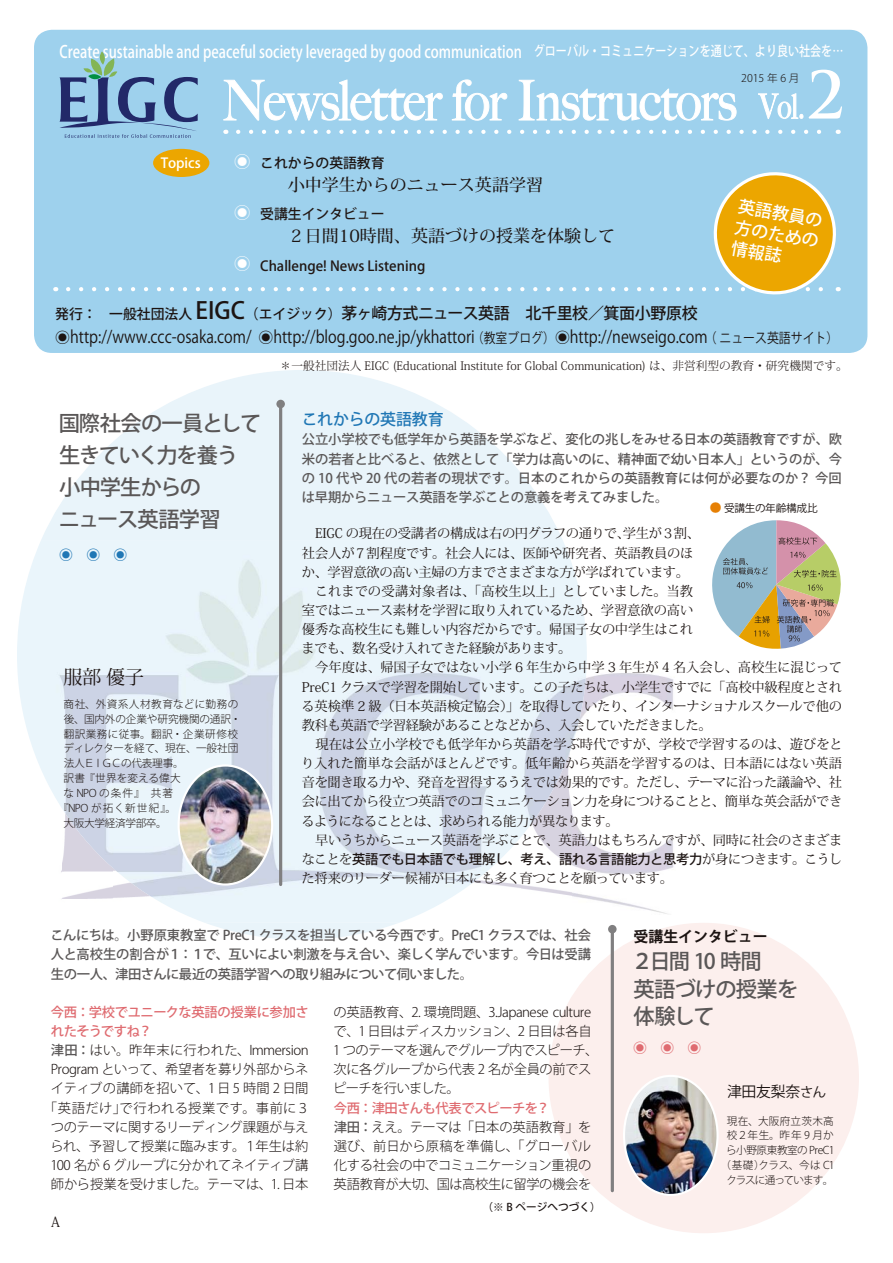
<style>
.page{position:relative;width:893px;height:1263px;background:#fff}
.page>*{position:absolute;margin:0;border:0;box-sizing:border-box;transform-origin:0 0}
.t1{font:21.3px/32px "Koz Go Pro Medium 90 pv RKSJ H";letter-spacing:-.055em;color:#5a5757}
.t2{font:19.2px "Koz Min Pro Regular 90 pv RKSJ H";color:#1c1412}
.t3{font:16.95px "Koz Go Pro Regular 90 pv RKSJ H";color:#1c1412;scale:.86 1}
.t4{font:16.95px "Koz Go Pro Medium 90 pv RKSJ H";color:#fff;scale:.8 1}
.t5{font:16.95px "Koz Min Pro Medium 90 pv RKSJ H";color:#1c1412}
.t6{font:16.95px/21.3px "Koz Go Pro Medium 90 pv RKSJ H";color:#fff;text-align:justify}
.t7{font:15.9px "Koz Go Pro Medium 90 pv RKSJ H";letter-spacing:-.025em;color:#1c1412}
.t8{font:15.9px "Koz Go Pro Medium 90 pv RKSJ H";letter-spacing:-.01em;color:#2077b5}
.t9{font:14.85px "Koz Go Pro Bold 90 pv RKSJ H";color:#1c1412}
.t10{font:14.85px "Koz Go Pro Regular 90 pv RKSJ H";letter-spacing:-.02em;color:#1c1412}
.t11{font:13.8px "Koz Go Pro Medium 90 pv RKSJ H";color:#221815}
.t12{font:13.8px "Koz Go Pro Medium 90 pv RKSJ H";color:#1c1412}
.t13{font:13.8px "Koz Go Pro Medium 90 pv RKSJ H";color:#fff}
.t14{font:13.8px "Koz Go Pro Medium 90 pv RKSJ H";color:#2077b5}
.t15{font:13.8px "Koz Go Pro Medium 90 pv RKSJ H";color:#df6b70}
.t16{font:13.8px "Koz Min Pro Regular 90 pv RKSJ H";color:#1c1412}
.t17{font:13.35px/19.2px "Koz Min Pro Regular 90 pv RKSJ H";letter-spacing:-.025em;color:#1c1412}
.t18{font:13.35px/19.2px "Koz Go Pro Light 90 pv RKSJ H";letter-spacing:-.025em;color:#1c1412;text-align:center}
.t19{font:13.35px/19.2px "Koz Go Pro Medium 90 pv RKSJ H";letter-spacing:-.02em;color:#5a5757;text-align:justify}
.t20{font:13.35px/19.2px "Koz Go Pro Medium 90 pv RKSJ H";letter-spacing:-.035em;color:#df6b70}
.t21{font:13.35px "Koz Go Pro Medium 90 pv RKSJ H";letter-spacing:-.02em;color:#1c1412}
.t22{font:11.7px "Koz Min Pro Light 90 pv RKSJ H";color:#1c1412}
.t23{font:10.65px "Koz Go Pro Light 90 pv RKSJ H";letter-spacing:-.015em;color:#1c1412}
.t24{font:10.65px/14.9px "Koz Go Pro Light 90 pv RKSJ H";letter-spacing:-.035em;color:#1c1412;text-align:center}
.t25{font:10.65px "Koz Go Pro Light 90 pv RKSJ H";letter-spacing:.04em;color:#1c1412}
.t26{font:10.65px "Koz Go Pro Light 90 pv RKSJ H";letter-spacing:.045em;color:#1c1412}
.t27{font:10.65px "Koz Go Pro Light 90 pv RKSJ H";letter-spacing:-.045em;color:#1c1412}
.t28{font:10.65px "Koz Go Pro Light 90 pv RKSJ H";letter-spacing:.05em;color:#1c1412}
.t29{font:10.65px "Koz Go Pro Light 90 pv RKSJ H";letter-spacing:.005em;color:#1c1412}
.t30{font:10.65px "Koz Go Pro Medium 90 pv RKSJ H";color:#1c1412}
.t31{font:10.65px "Koz Go Pro Regular 90 pv RKSJ H";letter-spacing:-.025em;color:#1c1412}
.s1{font-size:13.8px}
.s2{font-family:"Koz Min Pro Medium 90 pv RKSJ H";font-size:16.95px;color:#fff}
.s3{font-size:23.4px}
.s4{font-size:14.85px}
.s5{font-size:11.7px;color:#e68005}
.s6{font-family:"Koz Min Pro Regular 90 pv RKSJ H"}
.s7{font-family:"Koz Go Pro Medium 90 pv RKSJ H";color:#5a5757}
.s8{font-size:13.35px}
</style>
<div class="page">
<img style="left:587px;top:673px;width:87px;height:241px">
<svg style="left:41px;top:370px;width:522px;height:570px;fill:#e9f4fa"></svg>
<img style="left:17px;top:540px;width:570px;height:383px">
<div style="left:34px;top:30px;width:833px;height:323px;background:#9ed1ed;border-radius:18px"></div>
<svg style="left:223px;top:79px;width:513px;height:42px"></svg>
<svg style="left:758px;top:93px;width:45px;height:26px"></svg>
<svg style="left:809px;top:70px;width:33px;height:49px"></svg>
<svg style="left:238px;top:130px;width:583px;height:4px"></svg>
<div style="left:549px;top:923px;width:310px;height:310px;background:#fcefed;border-radius:50%"></div>
<svg style="left:60px;top:51px;width:138px;height:87px"></svg>
<div style="left:153px;top:149px;width:56px;height:28px;background:#eca600;border-radius:50%"></div>
<hr style="left:279px;top:404px;width:3px;height:480px;background:#807f80">
<div style="left:276px;top:400px;width:9px;height:8px;background:#807f80;border-radius:50%"></div>
<svg style="left:68px;top:165px;width:773px;height:130px"></svg>
<img style="left:179px;top:766px;width:93px;height:118px">
<div style="left:178px;top:764px;width:95px;height:121px;border:2px solid #fff;border-radius:50%"></div>
<hr style="left:611px;top:929px;width:3px;height:262px;background:#807f80">
<div style="left:608px;top:925px;width:9px;height:8px;background:#807f80;border-radius:50%"></div>
<img style="left:624px;top:1076px;width:94px;height:119px;border-radius:50%">
<div style="left:623px;top:1075px;width:96px;height:121px;border:2px solid #fff;border-radius:50%"></div>
<svg style="left:712px;top:520px;width:129px;height:129px"></svg>
<p class="t4" style="left:60px;top:45px;width:981px">Create sustainable and peaceful society leveraged by good communication <span class="s1">グローバル・コミュニケーションを通じて、より良い社会を…</span></p>
<p class="t23" style="left:741px;top:74px;width:60px">2015 年 6 月</p>
<p class="t13" style="left:161px;top:158px;width:42px">Topics</p>
<p class="t12" style="left:234px;top:158px;width:152px"><span class="s2">◉</span> これからの英語教育</p>
<p class="t5" style="left:288px;top:179px;width:257px">小中学生からのニュース英語学習</p>
<p class="t11" style="left:234px;top:209px;width:152px"><span class="s2">◉</span> 受講生インタビュー</p>
<p class="t5" style="left:288px;top:230px;width:329px">２日間10時間、英語づけの授業を体験して</p>
<p class="t11" style="left:234px;top:260px;width:193px"><span class="s2">◉</span> Challenge! News Listening</p>
<p class="t6" style="left:740px;top:197px;width:87px;rotate:10deg">英語教員の方のための情報誌</p>
<p class="t7" style="left:55px;top:307px;width:644px"><span class="s1">発行： 一般社団法人</span> <span class="s3">EIGC</span><span class="s1">（エイジック）</span>茅ヶ崎方式ニュース英語　北千里校／箕面小野原校</p>
<p class="t3" style="left:55px;top:330px;width:912px"><span class="s4">◉</span>http://www.ccc-osaka.com/ <span class="s4">◉</span>http://blog.goo.ne.jp/ykhattori<span class="s1">（教室ブログ）</span><span class="s4">◉</span>http://newseigo.com<span class="s1">（ ニュース英語サイト）</span></p>
<p class="t22" style="left:280px;top:361px;width:569px">＊一般社団法人 EIGC (Educational Institute for Global Communication) は、非営利型の教育・研究機関です。</p>
<h1 class="t1" style="left:59px;top:410px;width:204px">国際社会の一員として生きていく力を養う小中学生からの<br>ニュース英語学習</h1>
<p class="t14" style="left:59px;top:549px;width:69px">◉　◉　◉</p>
<h2 class="t2" style="left:64px;top:670px;width:82px">服部 優子</h2>
<p class="t25" style="left:64px;top:700px;width:176px">商社、外資系人材教育などに勤務の</p>
<p class="t23" style="left:64px;top:715px;width:179px">後、国内外の企業や研究機関の通訳・</p>
<p class="t26" style="left:64px;top:729px;width:176px">翻訳業務に従事。翻訳・企業研修校</p>
<p class="t23" style="left:63px;top:744px;width:176px">ディレクターを経て、現在、一般社団</p>
<p class="t27" style="left:64px;top:759px;width:122px">法人ＥＩＧＣの代表理事。</p>
<p class="t29" style="left:64px;top:774px;width:118px">訳書『世界を変える偉大</p>
<p class="t23" style="left:63px;top:789px;width:111px">な NPO の条件』　共著</p>
<p class="t28" style="left:58px;top:804px;width:119px">『NPO が拓く新世紀』。</p>
<p class="t23" style="left:64px;top:819px;width:105px">大阪大学経済学部卒。</p>
<p class="t8" style="left:302px;top:413px;width:143px">これからの英語教育</p>
<p class="t19" style="left:302px;top:432px;width:542px">公立小学校でも低学年から英語を学ぶなど、変化の兆しをみせる日本の英語教育ですが、欧米の若者と比べると、依然として「学力は高いのに、精神面で幼い日本人」というのが、今の 10 代や 20 代の若者の現状です。日本のこれからの英語教育には何が必要なのか？ 今回は早期からニュース英語を学ぶことの意義を考えてみました。</p>
<p class="t31" style="left:710px;top:504px;width:109px"><span class="s5">●</span> 受講生の年齢構成比</p>
<p class="t17" style="left:301px;top:526px;width:543px">　EIGC の現在の受講者の構成は右の円グラフの通りで、学生が３割、<br>社会人が７割程度です。社会人には、医師や研究者、英語教員のほ<br>か、学習意欲の高い主婦の方までさまざまな方が学ばれています。<br>　これまでの受講対象者は、「高校生以上」としていました。当教<br>室ではニュース素材を学習に取り入れているため、学習意欲の高い<br>優秀な高校生にも難しい内容だからです。帰国子女の中学生はこれ<br>までも、数名受け入れてきた経験があります。<br>　今年度は、帰国子女ではない小学 6 年生から中学 3 年生が 4 名入会し、高校生に混じってPreC1 クラスで学習を開始しています。この子たちは、小学生ですでに「高校中級程度とされる英検準 2 級（日本英語検定協会）」を取得していたり、インターナショナルスクールで他の教科も英語で学習経験があることなどから、入会していただきました。<br>　現在は公立小学校でも低学年から英語を学ぶ時代ですが、学校で学習するのは、遊びをとり入れた簡単な会話がほとんどです。低年齢から英語を学習するのは、日本語にはない英語音を聞き取る力や、発音を習得するうえでは効果的です。ただし、テーマに沿った議論や、社会に出てから役立つ英語でのコミュニケーション力を身につけることと、簡単な英会話ができるようになることとは、求められる能力が異なります。<br>　早いうちからニュース英語を学ぶことで、英語力はもちろんですが、同時に社会のさまざま</p>
<p class="t21" style="left:302px;top:854px;width:542px"><span class="s6">なことを</span>英語でも日本語でも理解し、考え、語れる言語能力と思考力<span class="s6">が身につきます。こうし</span></p>
<p class="t17" style="left:302px;top:870px;width:373px">た将来のリーダー候補が日本にも多く育つことを願っています。</p>
<p class="t19" style="left:50px;top:927px;width:542px">こんにちは。小野原東教室で PreC1 クラスを担当している今西です。PreC1 クラスでは、社会人と高校生の割合が１：１で、互いによい刺激を与え合い、楽しく学んでいます。今日は受講生の一人、津田さんに最近の英語学習への取り組みについて伺いました。</p>
<p class="t20" style="left:51px;top:1004px;width:259px">今西：学校でユニークな英語の授業に参加されたそうですね？</p>
<p class="t18" style="left:44px;top:1042px;width:267px"><span class="s7">津田：</span>はい。昨年末に行われた、Immersion<br>Program といって、希望者を募り外部からネイティブの講師を招いて、1 日 5 時間 2 日間「英語だけ」で行われる授業です。事前に３つのテーマに関するリーディング課題が与えられ、予習して授業に臨みます。１年生は約<br>100 名が 6 グループに分かれてネイティブ講師から授業を受けました。テーマは、1. 日本</p>
<p class="t18" style="left:333px;top:1004px;width:267px;text-align:left">の英語教育、2. 環境問題、3.Japanese cultureで、1 日目はディスカッション、2 日目は各自<br>1 つのテーマを選んでグループ内でスピーチ、次に各グループから代表 2 名が全員の前でスピーチを行いました。</p>
<p class="t20" style="left:334px;top:1100px;width:218px">今西：津田さんも代表でスピーチを？</p>
<p class="t18" style="left:334px;top:1119px;width:259px;text-align:justify"><span class="s7">津田：</span>ええ。テーマは「日本の英語教育」を選び、前日から原稿を準備し、「グローバル化する社会の中でコミュニケーション重視の英語教育が大切、国は高校生に留学の機会を</p>
<p class="t30" style="left:483px;top:1203px;width:120px">（※ B ページへつづく）</p>
<p class="t16" style="left:51px;top:1217px;width:10px">A</p>
<p class="t9" style="left:634px;top:931px;width:135px">受講生インタビュー</p>
<h1 class="t1" style="left:632px;top:950px;width:168px;line-height:27.6px">２日間 10 時間<br>英語づけの授業を体験して</h1>
<p class="t15" style="left:633px;top:1042px;width:69px">◉　◉　◉</p>
<p class="t10" style="left:727px;top:1085px;width:101px">津田友梨奈<span class="s8">さん</span></p>
<p class="t24" style="left:721px;top:1114px;width:115px">現在、大阪府立茨木高校２年生。昨年 9 月から小野原東教室の PreC1（基礎）クラス、今は C1クラスに通っています。</p>
</div>
